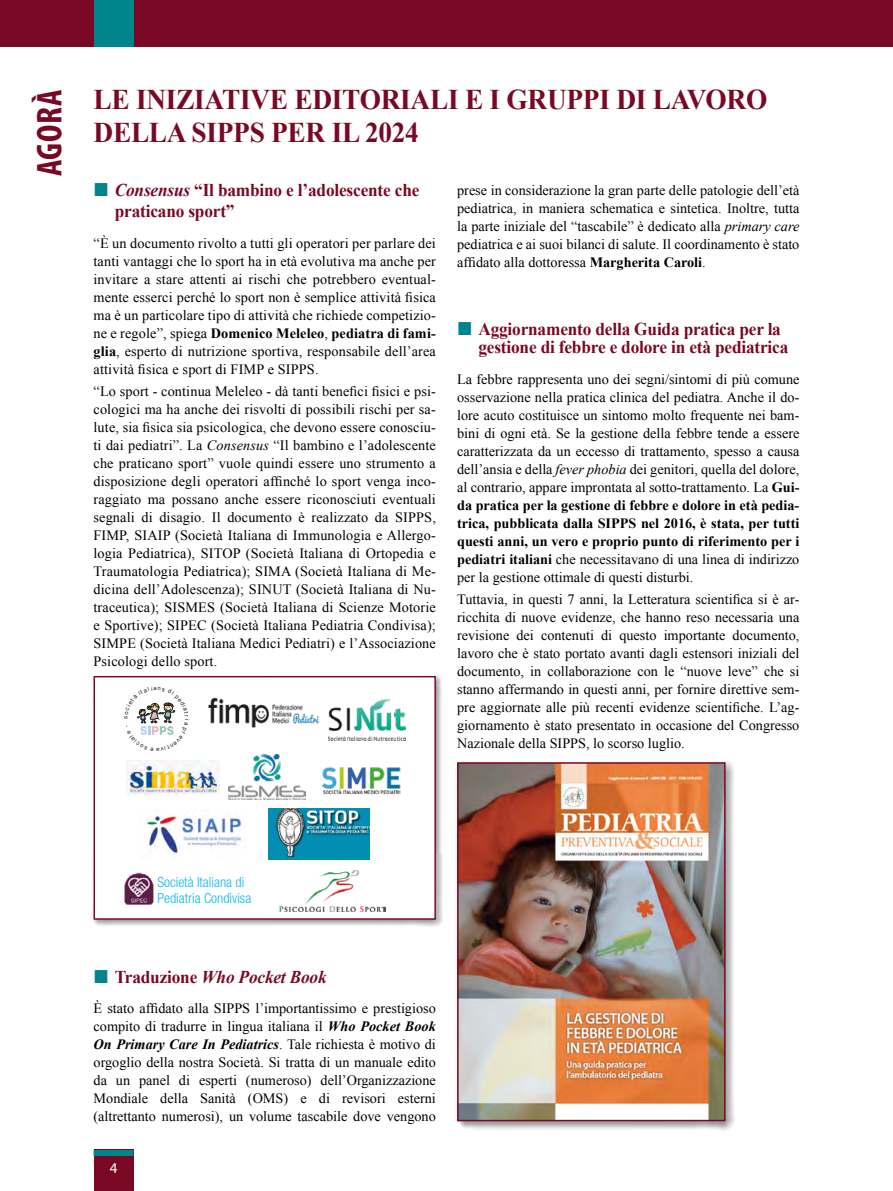
<style>
.page{position:relative;width:893px;height:1191px;background:#fff}
.page>*{position:absolute;margin:0;border:0;box-sizing:border-box;transform-origin:0 0}
.t1{font:700 condensed 36px "Myriad Pro";letter-spacing:.02em;color:#790824}
.t2{font:700 28.5px/33px "Times New Roman";letter-spacing:-.01em;color:#790824;scale:.96 1}
.t3{font:700 18px/21px "Times New Roman";letter-spacing:-.01em;color:#790824;scale:.96 1}
.t4{font:italic 700 18px "Times New Roman";letter-spacing:-.01em;color:#790824;scale:.96 1}
.t5{font:15px "Myriad Pro";color:#fff}
.t6{font:14.25px/18px "Times New Roman";color:#000;text-align:justify}
.t7{font:300 condensed 13.95px/16px "Helvetica Neue LT Std";color:#0bbbef}
.s1{font-style:italic}
.s2{font-weight:700}
.s3{font-style:normal}
.s4{font-weight:700;font-style:italic}
</style>
<div class="page">
<div style="left:0;top:0;width:893px;height:47px;background:#790824"></div>
<div style="left:94px;top:0;width:40px;height:47px;background:#00858c"></div>
<div style="left:94px;top:1150px;width:40px;height:41px;background:#790824"></div>
<div style="left:94px;top:1150px;width:40px;height:6px;background:#00858c"></div>
<div style="left:93px;top:675px;width:350px;height:251px;background:#000;opacity:.4"></div>
<div style="left:94px;top:676px;width:342px;height:243px;background:#fff;border:1px solid #790824"></div>
<img style="left:127px;top:760px;width:93px;height:35px">
<img style="left:208px;top:697px;width:112px;height:31px">
<img style="left:144px;top:813px;width:102px;height:43px">
<img style="left:279px;top:870px;width:107px;height:41px">
<div style="left:268px;top:808px;width:102px;height:52px;background:#028db3"></div>
<img style="left:275px;top:808px;width:95px;height:49px">
<img style="left:328px;top:699px;width:78px;height:41px">
<img style="left:228px;top:755px;width:77px;height:45px">
<img style="left:124px;top:872px;width:30px;height:32px">
<img style="left:321px;top:767px;width:80px;height:28px">
<div style="left:456px;top:760px;width:279px;height:370px;background:#000;opacity:.4"></div>
<img style="left:460px;top:765px;width:263px;height:353px">
<div style="left:457px;top:762px;width:269px;height:359px;border:2px solid #790824"></div>
<svg style="left:137px;top:702px;width:39px;height:33px"></svg>
<h1 class="t1" style="left:27px;top:176px;width:88px;rotate:-90deg">AGORÀ</h1>
<h2 class="t2" style="left:94px;top:82px;width:703px">LE INIZIATIVE EDITORIALI E I GRUPPI DI LAVORO<br>DELLA SIPPS PER IL 2024</h2>
<p class="t3" style="left:115px;top:179px;width:319px"><span class="s1">Consensus</span> “Il bambino e l’adolescente che praticano sport”</p>
<p class="t6" style="left:94px;top:234px;width:344px">“È un documento rivolto a tutti gli operatori per parlare dei tanti vantaggi che lo sport ha in età evolutiva ma anche per invitare a stare attenti ai rischi che potrebbero eventual&shy;mente esserci perché lo sport non è semplice attività fisica ma è un particolare tipo di attività che richiede competizio&shy;ne e regole”, spiega <span class="s2">Domenico Meleleo</span>, <span class="s2">pediatra di fami&shy;glia</span>, esperto di nutrizione sportiva, responsabile dell’area attività fisica e sport di FIMP e SIPPS.</p>
<p class="t6" style="left:94px;top:382px;width:344px">“Lo sport - continua Meleleo - dà tanti benefici fisici e psi&shy;cologici ma ha anche dei risvolti di possibili rischi per sa&shy;lute, sia fisica sia psicologica, che devono essere conosciu&shy;ti dai pediatri”. La <span class="s1">Consensus</span> “Il bambino e l’adolescente che praticano sport” vuole quindi essere uno strumento a disposizione degli operatori affinché lo sport venga inco&shy;raggiato ma possano anche essere riconosciuti eventuali segnali di disagio. Il documento è realizzato da SIPPS, FIMP, SIAIP (Società Italiana di Immunologia e Allergo&shy;logia Pediatrica), SITOP (Società Italiana di Ortopedia e Traumatologia Pediatrica); SIMA (Società Italiana di Me&shy;dicina dell’Adolescenza); SINUT (Società Italiana di Nu&shy;traceutica); SISMES (Società Italiana di Scienze Motorie e Sportive); SIPEC (Società Italiana Pediatria Condivisa); SIMPE (Società Italiana Medici Pediatri) e l’Associazione Psicologi dello sport.</p>
<p class="t6" style="left:457px;top:181px;width:344px">prese in considerazione la gran parte delle patologie dell’età pediatrica, in maniera schematica e sintetica. Inoltre, tutta la parte iniziale del “tascabile” è dedicato alla <span class="s1">primary care </span>pediatrica e ai suoi bilanci di salute. Il coordinamento è stato affidato alla dottoressa <span class="s2">Margherita Caroli</span>.</p>
<p class="t3" style="left:478px;top:319px;width:324px;line-height:18px">Aggiornamento della Guida pratica per la gestione di febbre e dolore in età pediatrica</p>
<p class="t6" style="left:457px;top:370px;width:344px">La febbre rappresenta uno dei segni/sintomi di più comune osservazione nella pratica clinica del pediatra. Anche il do&shy;lore acuto costituisce un sintomo molto frequente nei bam&shy;bini di ogni età. Se la gestione della febbre tende a essere caratterizzata da un eccesso di trattamento, spesso a causa dell’ansia e della <span class="s1">fever phobia</span> dei genitori, quella del dolore, al contrario, appare improntata al sotto-trattamento. La <span class="s2">Gui&shy;da pratica per la gestione di febbre e dolore in età pedia&shy;trica, pubblicata dalla SIPPS nel 2016, è stata, per tutti questi anni, un vero e proprio punto di riferimento per i pediatri italiani</span> che necessitavano di una linea di indirizzo per la gestione ottimale di questi disturbi.</p>
<p class="t6" style="left:457px;top:590px;width:344px">Tuttavia, in questi 7 anni, la Letteratura scientifica si è ar&shy;ricchita di nuove evidenze, che hanno reso necessaria una revisione dei contenuti di questo importante documento, lavoro che è stato portato avanti dagli estensori iniziali del documento, in collaborazione con le “nuove leve” che si stanno affermando in questi anni, per fornire direttive sem&shy;pre aggiornate alle più recenti evidenze scientifiche. L’ag&shy;giornamento è stato presentato in occasione del Congresso Nazionale della SIPPS, lo scorso luglio.</p>
<p class="t7" style="left:157px;top:873px;width:95px">Società Italiana di<br>Pediatria Condivisa</p>
<p class="t4" style="left:115px;top:964px;width:222px"><span class="s3">Traduzione</span> Who Pocket Book</p>
<p class="t6" style="left:94px;top:999px;width:344px">È stato affidato alla SIPPS l’importantissimo e prestigioso compito di tradurre in lingua italiana il <span class="s4">Who Pocket Book On Primary Care In Pediatrics</span>. Tale richiesta è motivo di orgoglio della nostra Società. Si tratta di un manuale edito da un panel di esperti (numeroso) dell’Organizzazione Mondiale della Sanità (OMS) e di revisori esterni (altrettanto numerosi), un volume tascabile dove vengono</p>
<p class="t5" style="left:110px;top:1158px;width:9px">4</p>
</div>
